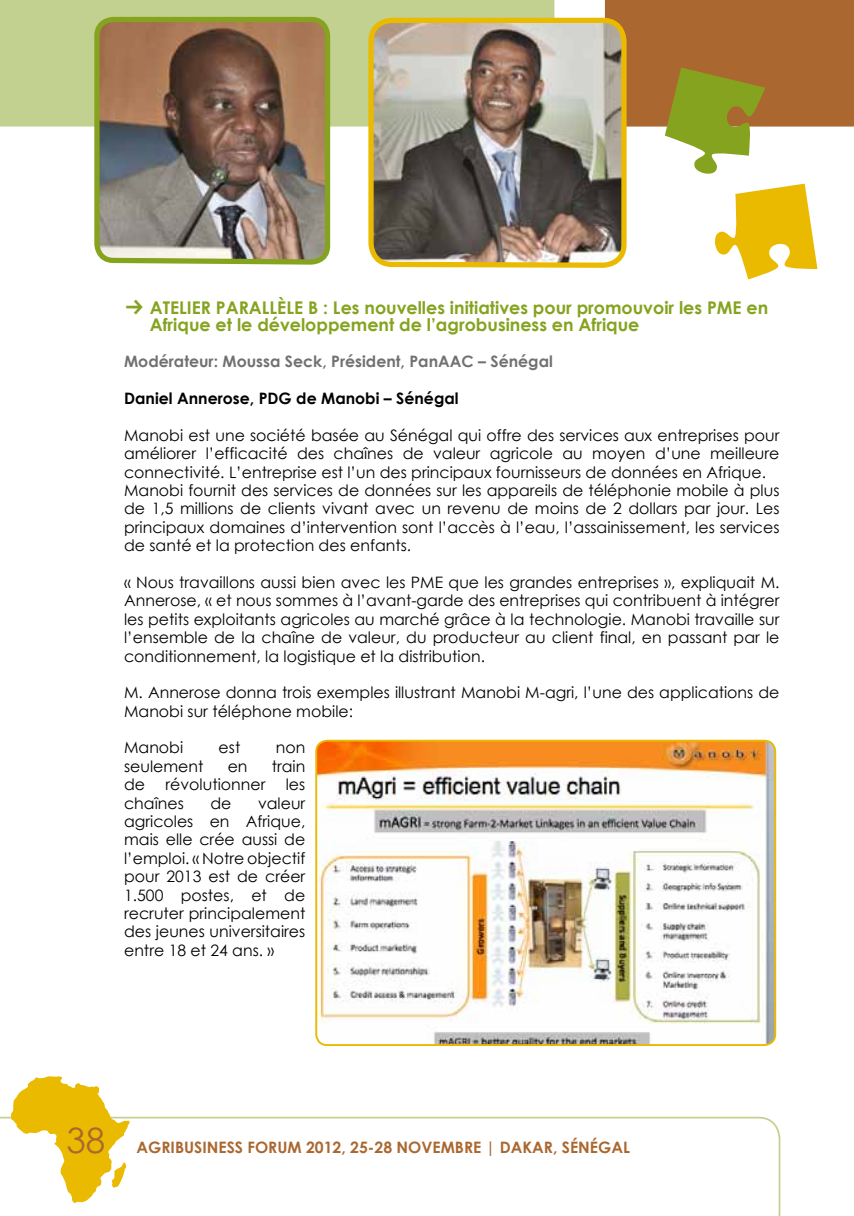
<style>
.page{position:relative;width:854px;height:1216px;background:#fff}
.page>*{position:absolute;margin:0;border:0;box-sizing:border-box;transform-origin:0 0}
.t1{font:35px "Century Gothic";color:#aa6830}
.t2{font:700 17.5px/17.5px "Century Gothic";color:#85a31f}
.t3{font:15.75px/18.4px "Century Gothic";color:#000}
.t4{font:700 15.75px "Century Gothic";color:#aa6830}
.t5{font:700 15.75px "Century Gothic";color:#707172}
.t6{font:700 15.75px "Century Gothic";color:#000}
</style>
<div class="page">
<svg style="left:0;top:1116px;width:781px;height:99px"></svg>
<div style="left:0;top:0;width:554px;height:126px;background:#c2d18f"></div>
<svg style="left:11px;top:1076px;width:118px;height:126px"></svg>
<img style="left:317px;top:742px;width:458px;height:303px">
<div style="left:315px;top:739px;width:461px;height:306px;border:2px solid #eaba00;border-radius:11px"></div>
<img style="left:365px;top:15px;width:262px;height:253px">
<svg style="left:715px;top:184px;width:102px;height:95px"></svg>
<svg style="left:604px;top:0;width:249px;height:174px"></svg>
<img style="left:92px;top:14px;width:241px;height:251px">
<p class="t2" style="left:150px;top:298px;width:620px">Ateli er parallèle B : Les nouvelles initiatives pour promouvoir les PME en<br>Afrique et le développement de l’agrobusiness en Afrique</p>
<p class="t5" style="left:124px;top:352px;width:327px">Modérateur: Moussa Seck, Président, PanAAC</p>
<p class="t5" style="left:478px;top:352px;width:76px">– Sénégal</p>
<p class="t6" style="left:124px;top:388px;width:146px">Daniel Annerose, PDG</p>
<p class="t6" style="left:296px;top:388px;width:164px">de Manobi – Sénégal</p>
<p class="t3" style="left:124px;top:426px;width:656px">Manobi est une société basée au Sénégal qui offre des services aux entreprises pour améliorer l’efficacité des chaînes de valeur agricole au moyen d’une meilleure connectivité. L’entreprise est l’un des principaux fournisseurs de données en Afrique.<br>Manobi fournit des services de données sur les appareils de téléphonie mobile à plus de 1,5 millions de clients vivant avec un revenu de moins de 2 dollars par jour. Les principaux domaines d’intervention sont l’accès à l’eau, l’assainissement, les services de santé et la protection des enfants.</p>
<p class="t3" style="left:124px;top:573px;width:656px;text-align:justify">« Nous travaillons aussi bien avec les PME que les grandes entreprises », expliquait M.<br>Annerose, « et nous sommes à l’avant-garde des entreprises qui contribuent à intégrer les petits exploitants agricoles au marché grâce à la technologie. Manobi travaille sur l’ensemble de la chaîne de valeur, du producteur au client final, en passant par le conditionnement, la logistique et la distribution.</p>
<p class="t3" style="left:124px;top:683px;width:656px">M. Annerose donna trois exemples illustrant Manobi M-agri, l’une des applications de<br>Manobi sur téléphone mobile:</p>
<p class="t3" style="left:124px;top:738px;width:61px">Manobi</p>
<p class="t3" style="left:218px;top:738px;width:23px">est</p>
<p class="t3" style="left:276px;top:738px;width:31px">non</p>
<p class="t3" style="left:124px;top:756px;width:81px">seulement</p>
<p class="t3" style="left:227px;top:756px;width:21px">en</p>
<p class="t3" style="left:271px;top:756px;width:35px">train</p>
<p class="t3" style="left:124px;top:775px;width:23px">de</p>
<p class="t3" style="left:165px;top:775px;width:101px">révolutionner</p>
<p class="t3" style="left:286px;top:775px;width:21px">les</p>
<p class="t3" style="left:124px;top:793px;width:61px">chaînes</p>
<p class="t3" style="left:210px;top:793px;width:23px">de</p>
<p class="t3" style="left:124px;top:793px;width:183px;text-align:justify;text-indent:134px">valeur agricoles en Afrique, mais elle crée aussi de l’emploi. « Notre objectif pour 2013 est de créer 1.500 postes, et de recruter principalement des jeunes universitaires entre 18 et 24 ans. »</p>
<h1 class="t1" style="left:66px;top:1118px;width:40px">38</h1>
<p class="t4" style="left:136px;top:1137px;width:34px">AgriBusi</p>
<p class="t4" style="left:207px;top:1137px;width:73px">ness Forum</p>
<p class="t4" style="left:306px;top:1137px;width:322px">2012, 25-28 novembrE | dakar, sénégal</p>
</div>
